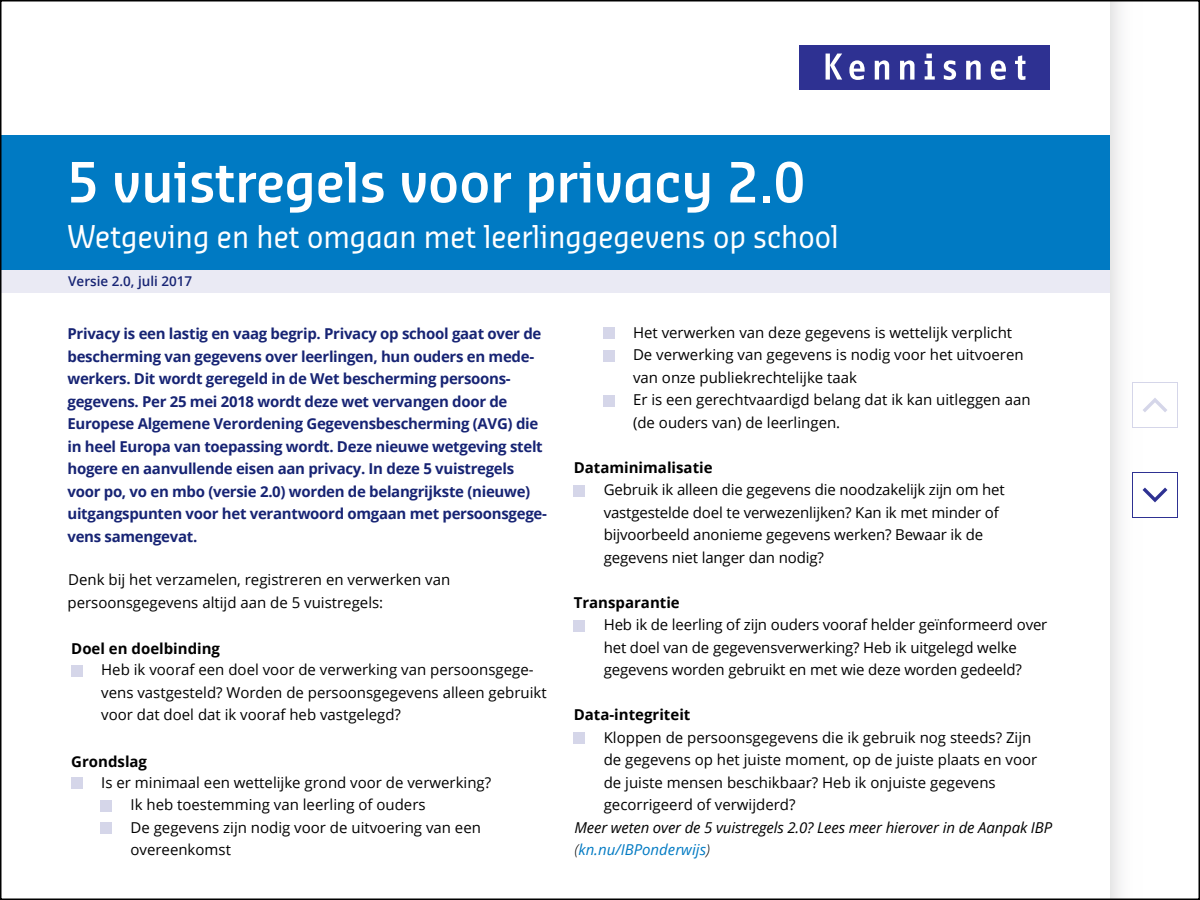
<style>
.page{position:relative;width:1200px;height:900px;background:#fff}
.page>*{position:absolute;margin:0;border:0;box-sizing:border-box;transform-origin:0 0}
.t1{font:600 54px "Sansa Sm Con Pro";color:#fff}
.t2{font:30px "Sansa Sm Con Pro";color:#fff}
.t3{font:15px/22.5px "Open Sans";color:#000}
.t4{font:700 15px/22.5px "Open Sans";letter-spacing:-.02em;color:#172474}
.t5{font:italic 15px/22.5px "Open Sans";letter-spacing:-.01em;color:#000}
.t6{font:700 15px "Open Sans";color:#000}
.t7{font:600 13.5px "Open Sans";color:#172474}
.s1{font-weight:300}
.s2{color:#007ac3}
</style>
<div class="page">
<div style="left:800px;top:45px;width:250px;height:45px;background:#2e3192"></div>
<svg style="left:826px;top:54px;width:16px;height:26px"></svg>
<svg style="left:849px;top:60px;width:16px;height:20px"></svg>
<svg style="left:875px;top:60px;width:14px;height:20px"></svg>
<svg style="left:900px;top:60px;width:15px;height:20px"></svg>
<svg style="left:925px;top:54px;width:10px;height:26px"></svg>
<svg style="left:944px;top:60px;width:12px;height:20px"></svg>
<svg style="left:966px;top:60px;width:15px;height:20px"></svg>
<svg style="left:991px;top:60px;width:15px;height:20px"></svg>
<svg style="left:1015px;top:55px;width:10px;height:25px"></svg>
<div style="left:0;top:135px;width:1110px;height:135px;background:#007ac3"></div>
<div style="left:0;top:270px;width:1110px;height:22px;background:#eaeaf4"></div>
<div style="left:71px;top:665px;width:11px;height:11px;background:#d5d6e9"></div>
<div style="left:71px;top:778px;width:11px;height:11px;background:#d5d6e9"></div>
<div style="left:100px;top:800px;width:12px;height:12px;background:#d5d6e9"></div>
<div style="left:100px;top:823px;width:12px;height:11px;background:#d5d6e9"></div>
<div style="left:603px;top:328px;width:11px;height:11px;background:#d5d6e9"></div>
<div style="left:603px;top:350px;width:11px;height:12px;background:#d5d6e9"></div>
<div style="left:603px;top:395px;width:11px;height:11px;background:#d5d6e9"></div>
<div style="left:574px;top:485px;width:11px;height:11px;background:#d5d6e9"></div>
<div style="left:574px;top:620px;width:11px;height:12px;background:#d5d6e9"></div>
<div style="left:574px;top:733px;width:11px;height:11px;background:#d5d6e9"></div>
<div style="left:1110px;top:0;width:45px;height:900px;background:linear-gradient(to right,#efeff0,#fff)"></div>
<div style="left:1132px;top:472px;width:46px;height:46px;background:#fff;border:1px solid #2e3192"></div>
<svg style="left:1143px;top:488px;width:24px;height:14px"></svg>
<div style="left:1132px;top:382px;width:46px;height:46px;background:#fff;border:1px solid #d5d6e9"></div>
<svg style="left:1143px;top:398px;width:24px;height:14px"></svg>
<h1 class="t1" style="left:68px;top:145px;width:739px">5 vuistregels voor privacy 2.0</h1>
<h2 class="t2" style="left:68px;top:216px;width:773px">Wetgeving en het omgaan met leerlinggegevens op school</h2>
<p class="t7" style="left:68px;top:272px;width:126px">Versie 2.0, juli 2017</p>
<p class="t4" style="left:68px;top:322px;width:481px">Privacy is een lastig en vaag begrip. Privacy op school gaat over de bescherming van gegevens over leerlingen, hun ouders en mede&shy;werkers. Dit wordt geregeld in de Wet bescherming persoons&shy;gegevens. Per 25 mei 2018 wordt deze wet vervangen door de Europese Algemene Verordening Gegevensbescherming (AVG) die in heel Europa van toepassing wordt. Deze nieuwe wetgeving stelt hogere en aanvullende eisen aan privacy. In deze 5 vuistregels voor po, vo en mbo (versie 2.0) worden de belangrijkste (nieuwe) uitgangspunten voor het verantwoord omgaan met persoonsgege&shy;vens samengevat.</p>
<p class="t3" style="left:67px;top:568px;width:384px">Denk bij het verzamelen, registreren en verwerken van persoonsgegevens altijd aan de 5 vuistregels:</p>
<p class="t6" style="left:71px;top:638px;width:150px">Doel en doelbinding</p>
<p class="t3" style="left:101px;top:658px;width:447px">Heb ik vooraf een doel voor de verwerking van persoonsgege&shy;vens vastgesteld? Worden de persoonsgegevens alleen gebruikt voor dat doel dat ik vooraf heb vastgelegd?</p>
<p class="t6" style="left:71px;top:750px;width:77px">Grondslag</p>
<p class="t3" style="left:130px;top:770px;width:362px;text-indent:-29px">Is er minimaal een wettelijke grond voor de verwerking?<br>Ik heb toestemming van leerling of ouders<br>De gegevens zijn nodig voor de uitvoering van een overeenkomst</p>
<p class="t3" style="left:633px;top:320px;width:399px">Het verwerken van deze gegevens is wettelijk verplicht De verwerking van gegevens is nodig voor het uitvoeren van onze publiekrechtelijke taak<br>Er is een gerechtvaardigd belang dat ik kan uitleggen aan (de ouders van) de leerlingen.</p>
<p class="t6" style="left:574px;top:456px;width:140px">Dataminimalisatie</p>
<p class="t3" style="left:604px;top:478px;width:403px">Gebruik ik alleen die gegevens die noodzakelijk zijn om het vastgestelde doel te verwezenlijken? Kan ik met minder of bijvoorbeeld anonieme gegevens werken? Bewaar ik de gegevens niet langer dan nodig?</p>
<p class="t6" style="left:574px;top:591px;width:108px">Transparantie</p>
<p class="t3" style="left:604px;top:613px;width:445px">Heb ik de leerling of zijn ouders vooraf helder geïnformeerd over het doel van de gegevensverwerking? Heb ik uitgelegd welke gegevens worden gebruikt en met wie deze worden gedeeld?</p>
<p class="t6" style="left:574px;top:704px;width:118px">Data-integriteit</p>
<p class="t3" style="left:604px;top:725px;width:435px">Kloppen de persoonsgegevens die ik gebruik nog steeds? Zijn de gegevens op het juiste moment, op de juiste plaats en voor de juiste mensen beschikbaar? Heb ik onjuiste gegevens gecorrigeerd of verwijderd?</p>
<p class="t5" style="left:574px;top:815px;width:479px">Meer weten over de 5 vuistregels 2.0? Lees meer hierover in de Aanpak IBP <span class="s1">(</span><span class="s2">kn.nu/IBPonderwijs</span><span class="s1">)</span></p>
</div>
